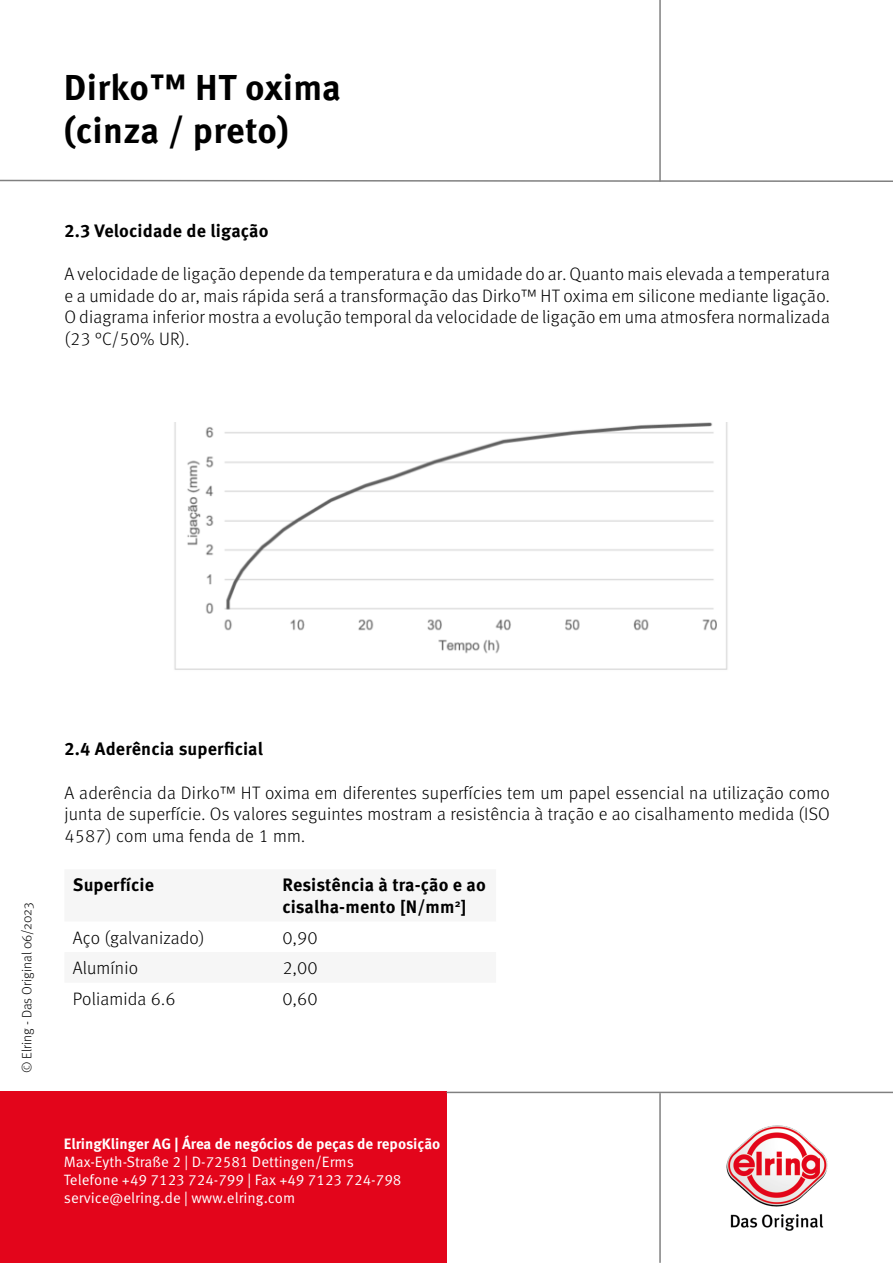
<style>
.page{position:relative;width:893px;height:1263px;background:#fff}
.page>*{position:absolute;margin:0;border:0;box-sizing:border-box;transform-origin:0 0}
.t1{font:700 36px/43.2px "Meta Pro";letter-spacing:.01em;color:#000}
.t2{font:300 18px/21.6px "Meta Pro";letter-spacing:.01em;color:#000;text-align:justify}
.t3{font:700 18px/21.6px "Meta Pro";letter-spacing:.005em;color:#000}
.t4{font:15px/18px "Meta Pro Norm";color:#fff}
.t5{font:700 15px "Meta Pro";color:#fff}
.t6{font:300 13.5px "Meta Pro";color:#000}
</style>
<div class="page">
<hr style="left:659px;top:0;width:2px;height:182px;background:#808080">
<svg style="left:0;top:179px;width:893px;height:3px"></svg>
<hr style="left:659px;top:1093px;width:2px;height:170px;background:#808080">
<div style="left:0;top:1092px;width:446px;height:171px;background:#e3051b"></div>
<hr style="left:446px;top:1092px;width:447px;height:1px;background:#808080">
<img style="left:727px;top:1126px;width:100px;height:104px">
<img style="left:174px;top:423px;width:554px;height:247px">
<h1 class="t1" style="left:64px;top:63px;width:279px">Dirko™ HT oxima (cinza / preto)</h1>
<p class="t3" style="left:64px;top:219px;width:206px">2.3 Velocidade de ligação</p>
<p class="t2" style="left:64px;top:262px;width:767px">A velocidade de ligação depende da temperatura e da umidade do ar. Quanto mais elevada a temperatura e a umidade do ar, mais rápida será a transformação das Dirko™ HT oxima em silicone mediante ligação.<br>O diagrama inferior mostra a evolução temporal da velocidade de ligação em uma atmosfera normalizada (23 °C/50% UR).</p>
<p class="t6" style="left:17px;top:1073px;width:172px;rotate:-90deg">© Elring - Das Original 06/2023</p>
<p class="t3" style="left:64px;top:737px;width:200px">2.4 Aderência superficial</p>
<p class="t2" style="left:64px;top:780px;width:767px">A aderência da Dirko™ HT oxima em diferentes superfícies tem um papel essencial na utilização como junta de superfície. Os valores seguintes mostram a resistência à tração e ao cisalhamento medida (ISO 4587) com uma fenda de 1 mm.</p>
<p class="t3" style="left:73px;top:873px;width:83px">Superfície</p>
<p class="t3" style="left:282px;top:873px;width:205px">Resistência à tra-ção e ao cisalha-mento [N/mm<sup>2</sup>]</p>
<p class="t2" style="left:73px;top:926px;width:133px">Aço (galvanizado)</p>
<p class="t2" style="left:282px;top:926px;width:37px">0,90</p>
<p class="t2" style="left:73px;top:956px;width:67px">Alumínio</p>
<p class="t2" style="left:282px;top:956px;width:37px">2,00</p>
<p class="t2" style="left:73px;top:987px;width:104px">Poliamida 6.6</p>
<p class="t2" style="left:282px;top:987px;width:37px">0,60</p>
<p class="t5" style="left:64px;top:1132px;width:378px">ElringKlinger AG | Área de negócios de peças de reposição</p>
<p class="t4" style="left:64px;top:1152px;width:339px">Max-Eyth-Straße 2 | D-72581 Dettingen/Erms<br>Telefone +49 7123 724-799 | Fax +49 7123 724-798 service@elring.de | www.elring.com</p>
</div>
